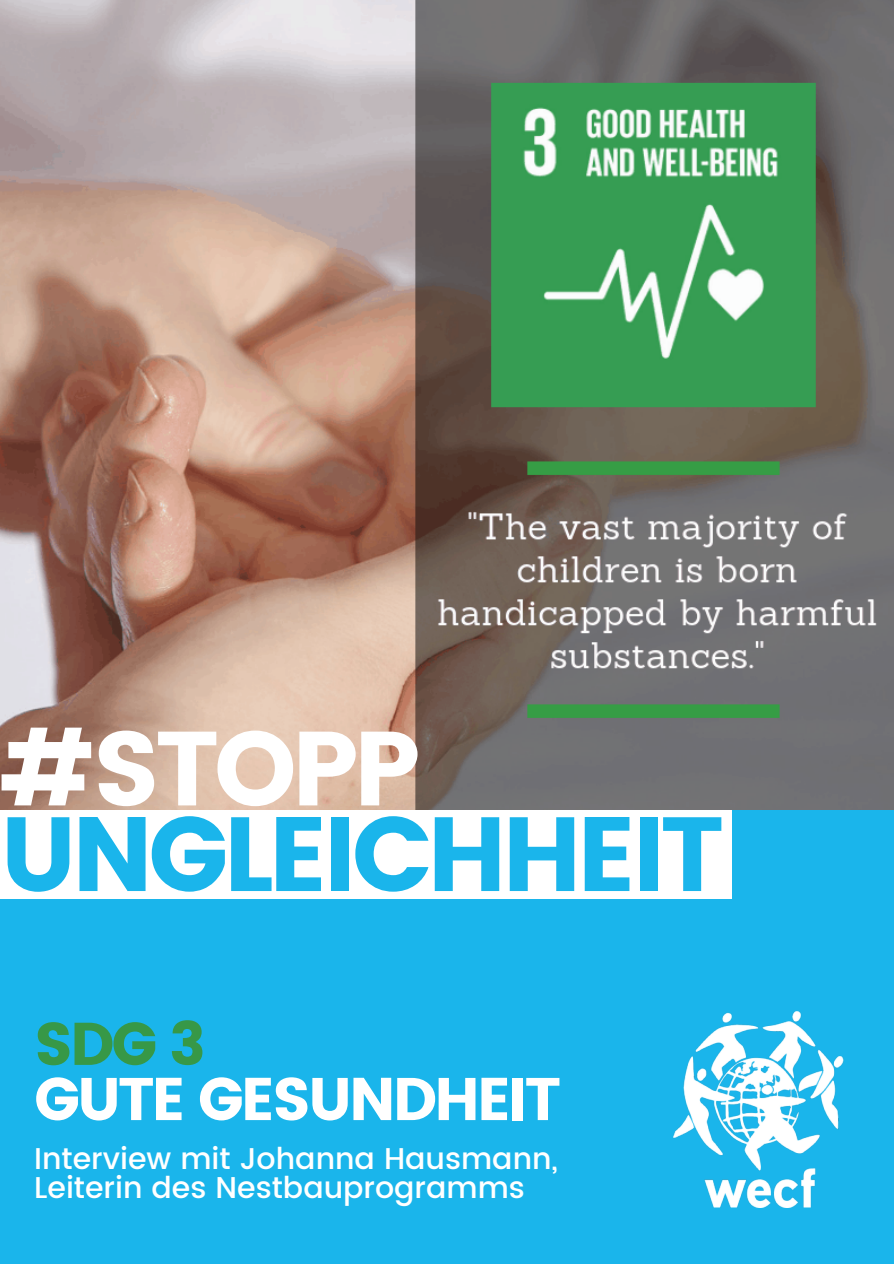
<style>
.page{position:relative;width:894px;height:1264px;background:#fff}
.page>*{position:absolute;margin:0;border:0;box-sizing:border-box;transform-origin:0 0}
.t1{font:105.15px "Poppins";letter-spacing:-.05em;color:#1ab5eb}
.t2{font:105.15px "Poppins";letter-spacing:-.05em;color:#fff}
.t3{font:60px/55.2px "Poppins";letter-spacing:-.05em;color:#fff}
.t4{font:500 30px/29.2px "Poppins";color:#fff}
.s1{color:#379847}
.s2{color:#1ab5eb}
</style>
<div class="page">
<div style="left:0;top:0;width:893px;height:1263px;background:#1ab5eb"></div>
<div style="left:0;top:809px;width:731px;height:89px;background:#fff"></div>
<img style="left:673px;top:1011px;width:170px;height:196px">
<img style="left:0;top:0;width:893px;height:809px">
<h1 class="t2" style="left:0;top:707px;width:422px">#STOPP</h1>
<h1 class="t1" style="left:0;top:793px;width:725px">UNGLEICHHEIT</h1>
<h2 class="t3" style="left:34px;top:1016px;width:562px"><span class="s1">SDG 3<br></span>GUTE GESUNDHEIT<span class="s2">T</span></h2>
<p class="t4" style="left:34px;top:1144px;width:525px">Interview mit Johanna Hausmann,<br>Leiterin des Nestbauprogramms</p>
</div>
